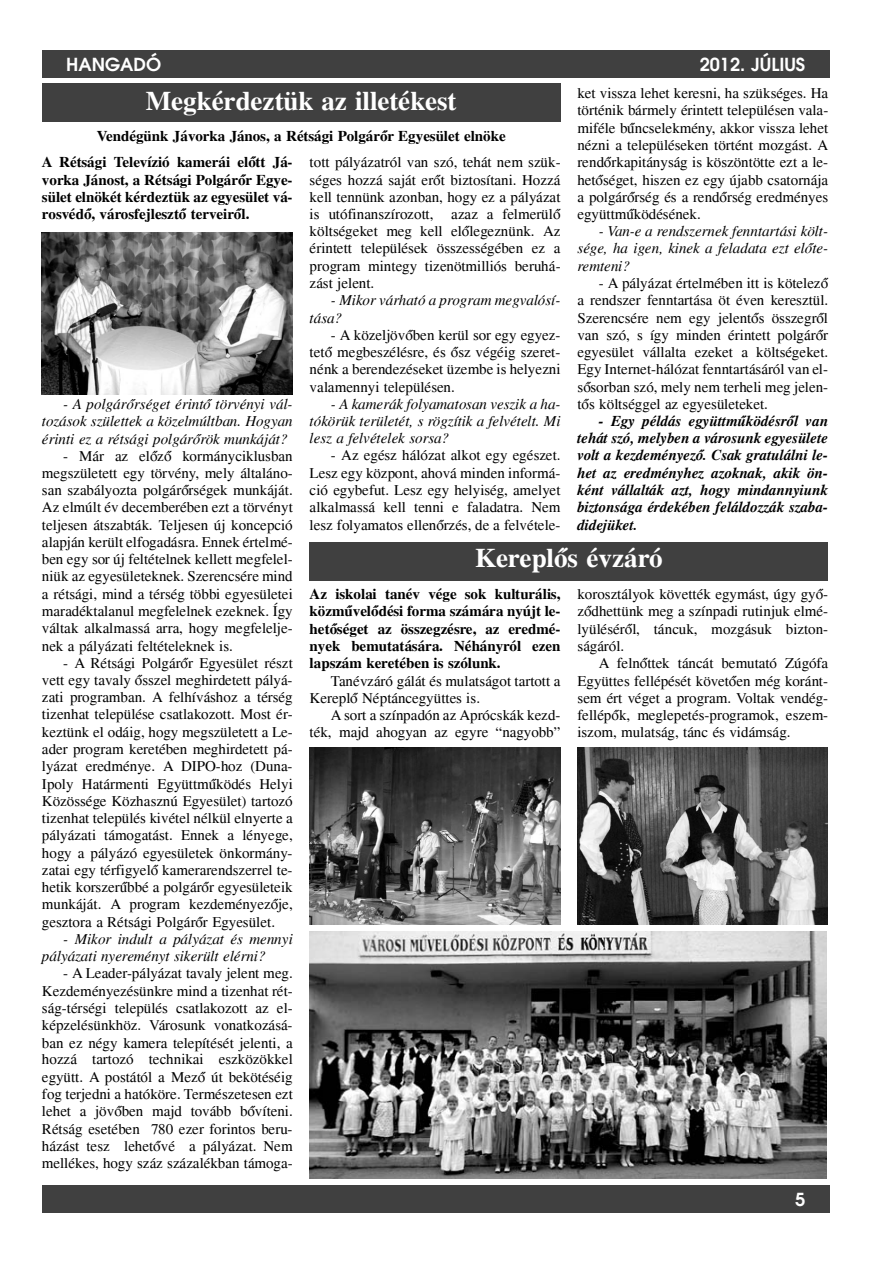
<style>
.page{position:relative;width:892px;height:1261px;background:#fff}
.page>*{position:absolute;margin:0;border:0;box-sizing:border-box;transform-origin:0 0}
.t1{font:700 27px "Times";letter-spacing:-.005em;color:#fff}
.t2{font:600 18px "Avant Garde";color:#fff}
.t3{font:15px/17.2px "Times";letter-spacing:.005em;color:#000;text-align:justify}
.t4{font:italic 15px/17.2px "Times";color:#000;text-align:justify}
.t5{font:700 15px/17.2px "Times";color:#000;text-align:justify}
.t6{font:italic 700 15px/17.2px "Times";letter-spacing:-.005em;color:#000;text-align:justify}
</style>
<div class="page">
<div style="left:42px;top:84px;width:518px;height:38px;background:#404040"></div>
<img style="left:42px;top:232px;width:250px;height:163px">
<div style="left:309px;top:542px;width:518px;height:38px;background:#404040"></div>
<img style="left:309px;top:932px;width:517px;height:246px">
<img style="left:309px;top:747px;width:251px;height:177px">
<img style="left:577px;top:747px;width:250px;height:177px">
<div style="left:42px;top:50px;width:787px;height:27px;background:#404040"></div>
<div style="left:42px;top:1185px;width:787px;height:27px;background:#404040"></div>
<p class="t2" style="left:66px;top:53px;width:97px">HANGADÓ</p>
<p class="t2" style="left:699px;top:53px;width:107px">2012. JÚLIUS</p>
<p class="t3" style="left:577px;top:84px;width:252px">ket vissza lehet keresni, ha szükséges. Ha történik bármely érintett településen vala&shy;miféle b´´uncselekmény, akkor vissza lehet nézni a településeken történt mozgást. A rend´´orkapitányság is köszöntötte ezt a le&shy;het´´oséget, hiszen ez egy újabb csatornája a polgár´´orség és a rend´´orség eredményes együttm´´uködésének.</p>
<p class="t4" style="left:577px;top:223px;width:252px;text-indent:21px">- Van-e a rendszernek fenntartási költ&shy;sége, ha igen, kinek a feladata ezt el´´ote&shy;remteni?</p>
<p class="t3" style="left:577px;top:274px;width:252px;text-indent:21px">- A pályázat értelmében itt is kötelez´´o a rendszer fenntartása öt éven keresztül.<br>Szerencsére nem egy jelent´´os összegr´´ol van szó, s így minden érintett polgár´´or egyesület vállalta ezeket a költségeket.<br>Egy Internet-hálózat fenntartásáról van el&shy;s´´osorban szó, mely nem terheli meg jelen&shy;t´´os költséggel az egyesületeket.</p>
<p class="t6" style="left:577px;top:412px;width:252px;text-indent:21px">- Egy példás együttm´´uködésr´´ol van tehát szó, melyben a városunk egyesülete volt a kezdeményez´´o. Csak gratulálni le&shy;het az eredményhez azoknak, akik ön&shy;ként vállalták azt, hogy mindannyiunk biztonsága érdekében feláldozzák szaba&shy;didejüket.</p>
<h1 class="t1" style="left:146px;top:85px;width:312px">Megkérdeztük az illetékest</h1>
<p class="t5" style="left:42px;top:123px;width:465px;line-height:26px;text-indent:55px">Vendégünk Jávorka János, a Rétsági Polgár´´or Egyesület elnöke<br>A Rétsági Televízió kamerái el´´ott Já-</p>
<p class="t5" style="left:42px;top:171px;width:252px">vorka Jánost, a Rétsági Polgár´´or Egye&shy;sület elnökét kérdeztük az egyesület vá&shy;rosvéd´´o, városfejleszt´´o terveir´´ol.</p>
<p class="t3" style="left:309px;top:153px;width:253px">tott pályázatról van szó, tehát nem szük&shy;séges hozzá saját er´´ot biztosítani. Hozzá kell tennünk azonban, hogy ez a pályázat is utófinanszírozott, azaz a felmerül´´o költségeket meg kell el´´olegeznünk. Az érintett települések összességében ez a program mintegy tizenötmilliós beruhá&shy;zást jelent.</p>
<p class="t4" style="left:309px;top:291px;width:252px;text-indent:21px">- Mikor várható a program megvalósí&shy;tása?</p>
<p class="t3" style="left:309px;top:326px;width:252px;text-indent:21px">- A közeljöv´´oben kerül sor egy egyez&shy;tet´´o megbeszélésre, és ´´osz végéig szeret&shy;nénk a berendezéseket üzembe is helyezni valamennyi településen.</p>
<p class="t4" style="left:309px;top:395px;width:252px;text-indent:21px">- A kamerák folyamatosan veszik a ha&shy;tókörük területét, s rögzítik a felvételt. Mi lesz a felvételek sorsa?</p>
<p class="t3" style="left:309px;top:446px;width:252px;text-indent:21px">- Az egész hálózat alkot egy egészet.<br>Lesz egy központ, ahová minden informá&shy;ció egybefut. Lesz egy helyiség, amelyet alkalmassá kell tenni e faladatra. Nem lesz folyamatos ellen´´orzés, de a felvétele-</p>
<h1 class="t1" style="left:475px;top:543px;width:189px">Kerepl´´os évzáró</h1>
<p class="t5" style="left:309px;top:585px;width:252px">Az iskolai tanév vége sok kulturális, közm´´uvel´´odési forma számára nyújt le&shy;het´´oséget az összegzésre, az eredmé&shy;nyek bemutatására. Néhányról ezen lapszám keretében is szólunk.</p>
<p class="t3" style="left:309px;top:671px;width:252px;text-indent:21px">Tanévzáró gálát és mulatságot tartott a<br>Kerepl´´o Néptáncegyüttes is.</p>
<p class="t3" style="left:309px;top:706px;width:252px;text-align:right">A sort a színpadón az Aprócskák kezd&shy;ték, majd ahogyan az egyre “nagyobb”</p>
<p class="t4" style="left:42px;top:395px;width:252px;text-indent:21px">- A polgár´´orséget érint´´o törvényi vál&shy;tozások születtek a közelmúltban. Hogyan érinti ez a rétsági polgár´´orök munkáját?</p>
<p class="t3" style="left:42px;top:447px;width:252px;text-indent:21px">- Már az el´´oz´´o kormányciklusban megszületett egy törvény, mely általáno&shy;san szabályozta polgár´´orségek munkáját.<br>Az elmúlt év decemberében ezt a törvényt teljesen átszabták. Teljesen új koncepció alapján került elfogadásra. Ennek értelmé&shy;ben egy sor új feltételnek kellett megfelel&shy;niük az egyesületeknek. Szerencsére mind a rétsági, mind a térség többi egyesületei maradéktalanul megfelelnek ezeknek. Így váltak alkalmassá arra, hogy megfelelje&shy;nek a pályázati feltételeknek is.</p>
<p class="t3" style="left:42px;top:654px;width:252px;text-indent:21px">- A Rétsági Polgár´´or Egyesület részt vett egy tavaly ´´osszel meghirdetett pályá&shy;zati programban. A felhíváshoz a térség tizenhat települése csatlakozott. Most ér&shy;keztünk el odáig, hogy megszületett a Le&shy;ader program keretében meghirdetett pá&shy;lyázat eredménye. A DIPO-hoz (Duna-Ipoly Határmenti Együttm´´uködés Helyi Közössége Közhasznú Egyesület) tartozó tizenhat település kivétel nélkül elnyerte a pályázati támogatást. Ennek a lényege, hogy a pályázó egyesületek önkormány&shy;zatai egy térfigyel´´o kamerarendszerrel te&shy;hetik korszer´´ubbé a polgár´´or egyesületeik munkáját. A program kezdeményez´´oje, gesztora a Rétsági Polgár´´or Egyesület.</p>
<p class="t4" style="left:42px;top:930px;width:252px;text-indent:21px">- Mikor indult a pályázat és mennyi pályázati nyereményt sikerült elérni?</p>
<p class="t3" style="left:42px;top:964px;width:252px;text-indent:21px">- A Leader-pályázat tavaly jelent meg.<br>Kezdeményezésünkre mind a tizenhat rét&shy;ság-térségi település csatlakozott az el&shy;képzelésünkhöz. Városunk vonatkozásá&shy;ban ez négy kamera telepítését jelenti, a hozzá tartozó technikai eszközökkel együtt. A postától a Mez´´o út bekötéséig fog terjedni a hatóköre. Természetesen ezt lehet a jöv´´oben majd tovább b´´ovíteni.<br>Rétság esetében 780 ezer forintos beru&shy;házást tesz lehet´´ové a pályázat. Nem mellékes, hogy száz százalékban támoga-</p>
<p class="t3" style="left:577px;top:586px;width:252px">korosztályok követték egymást, úgy gy´´o&shy;z´´odhettünk meg a színpadi rutinjuk elmé&shy;lyülésér´´ol, táncuk, mozgásuk bizton&shy;ságáról.</p>
<p class="t3" style="left:577px;top:654px;width:252px;text-indent:21px">A feln´´ottek táncát bemutató Zúgófa Együttes fellépését követ´´oen még koránt&shy;sem ért véget a program. Voltak vendég&shy;fellép´´ok, meglepetés-programok, eszem&shy;iszom, mulatság, tánc és vidámság.</p>
<p class="t2" style="left:795px;top:1188px;width:12px">5</p>
</div>
